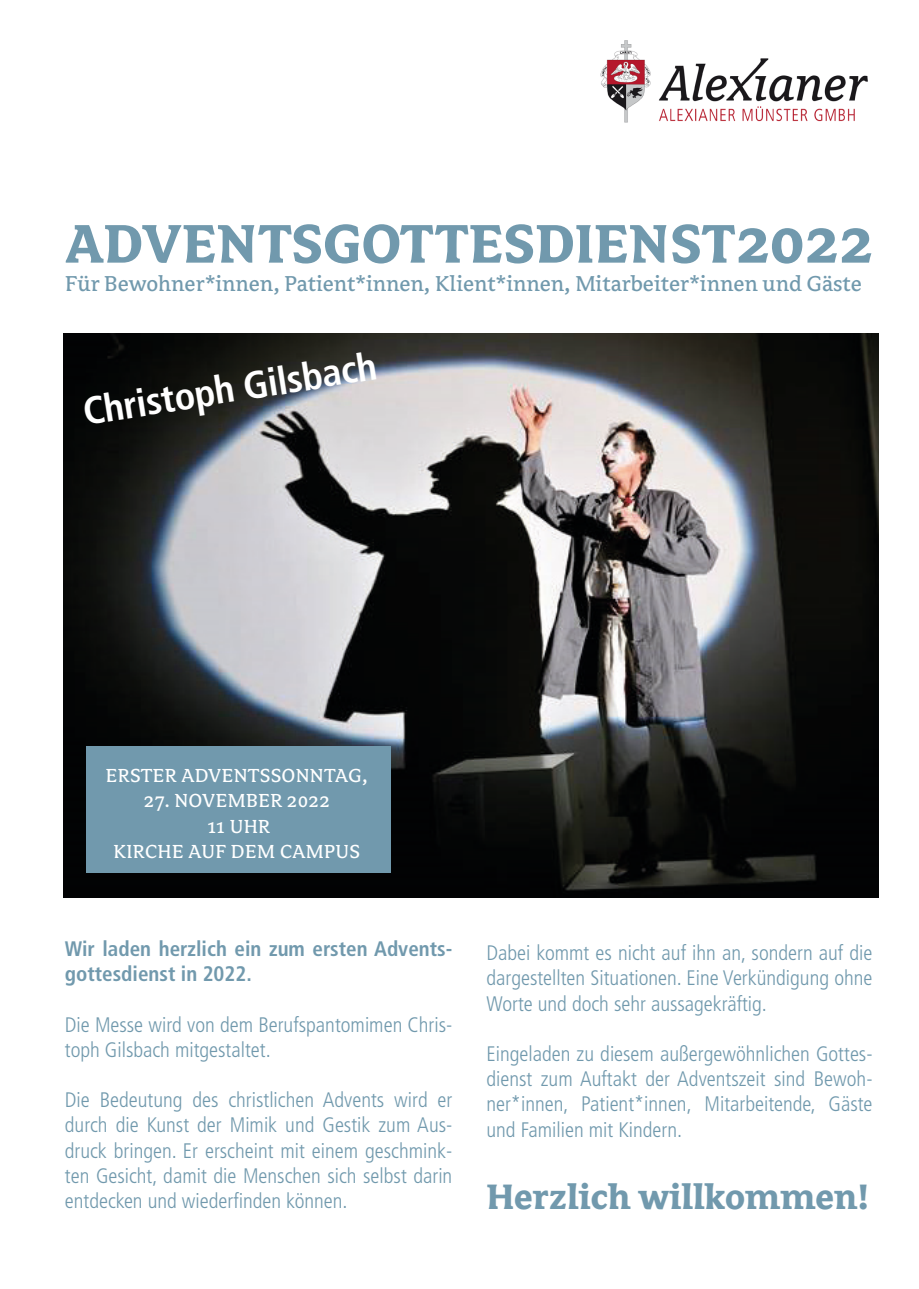
<style>
.page{position:relative;width:919px;height:1289px;background:#fff}
.page>*{position:absolute;margin:0;border:0;box-sizing:border-box;transform-origin:0 0}
.t1{font:700 60px "Avance OT";color:#7199ad}
.t2{font:700 39px "Avance OT";color:#7199ad}
.t3{font:700 condensed 38.55px "Frutiger LT Std";color:#fff}
.t4{font:24px "Avance OT";color:#7199ad}
.t5{font:300 condensed 21px/25.2px "Frutiger LT Std";color:#7199ad;text-align:justify}
.t6{font:21px/25.2px "Avance OT";letter-spacing:.015em;color:#fff;text-align:center}
.t7{font:700 condensed 21px/25.2px "Frutiger LT Std";color:#7199ad}
.s1{font-size:66px}
</style>
<div class="page">
<img style="left:63px;top:333px;width:815px;height:564px">
<img style="left:600px;top:40px;width:267px;height:83px">
<div style="left:86px;top:746px;width:305px;height:126px;background:#7199ad"></div>
<h1 class="t1" style="left:65px;top:211px;width:809px">ADVENTSGOTTESDIENST<span class="s1">2022</span></h1>
<p class="t4" style="left:65px;top:272px;width:798px">Für Bewohner*innen, Patient*innen, Klient*innen, Mitarbeiter*innen und Gäste</p>
<h3 class="t3" style="left:80px;top:389px;width:298px;rotate:-9deg">Christoph Gilsbach</h3>
<p class="t6" style="left:106px;top:763px;width:264px">ERSTER ADVENTSSONNTAG,</p>
<p class="t6" style="left:113px;top:789px;width:248px">27. NOVEMBER 2022<br>11 UHR<br>KIRCHE AUF DEM CAMPUS</p>
<p class="t7" style="left:65px;top:936px;width:389px">Wir laden herzlich ein zum ersten Advents&shy;gottesdienst in 2022.</p>
<p class="t5" style="left:65px;top:1011px;width:389px">Die Messe wird von dem Berufspantomimen Chris&shy;toph Gilsbach mitgestaltet.</p>
<p class="t5" style="left:65px;top:1087px;width:389px">Die Bedeutung des christlichen Advents wird er durch die Kunst der Mimik und Gestik zum Aus&shy;druck bringen. Er erscheint mit einem geschmink&shy;ten Gesicht, damit die Menschen sich selbst darin entdecken und wiederfinden können.</p>
<p class="t5" style="left:486px;top:940px;width:387px">Dabei kommt es nicht auf ihn an, sondern auf die dargestellten Situationen. Eine Verkündigung ohne Worte und doch sehr aussagekräftig.</p>
<p class="t5" style="left:486px;top:1041px;width:387px">Eingeladen zu diesem außergewöhnlichen Gottes&shy;dienst zum Auftakt der Adventszeit sind Bewoh&shy;ner*innen, Patient*innen, Mitarbeitende, Gäste und Familien mit Kindern.</p>
<h2 class="t2" style="left:486px;top:1175px;width:384px">Herzlich willkommen!</h2>
</div>
